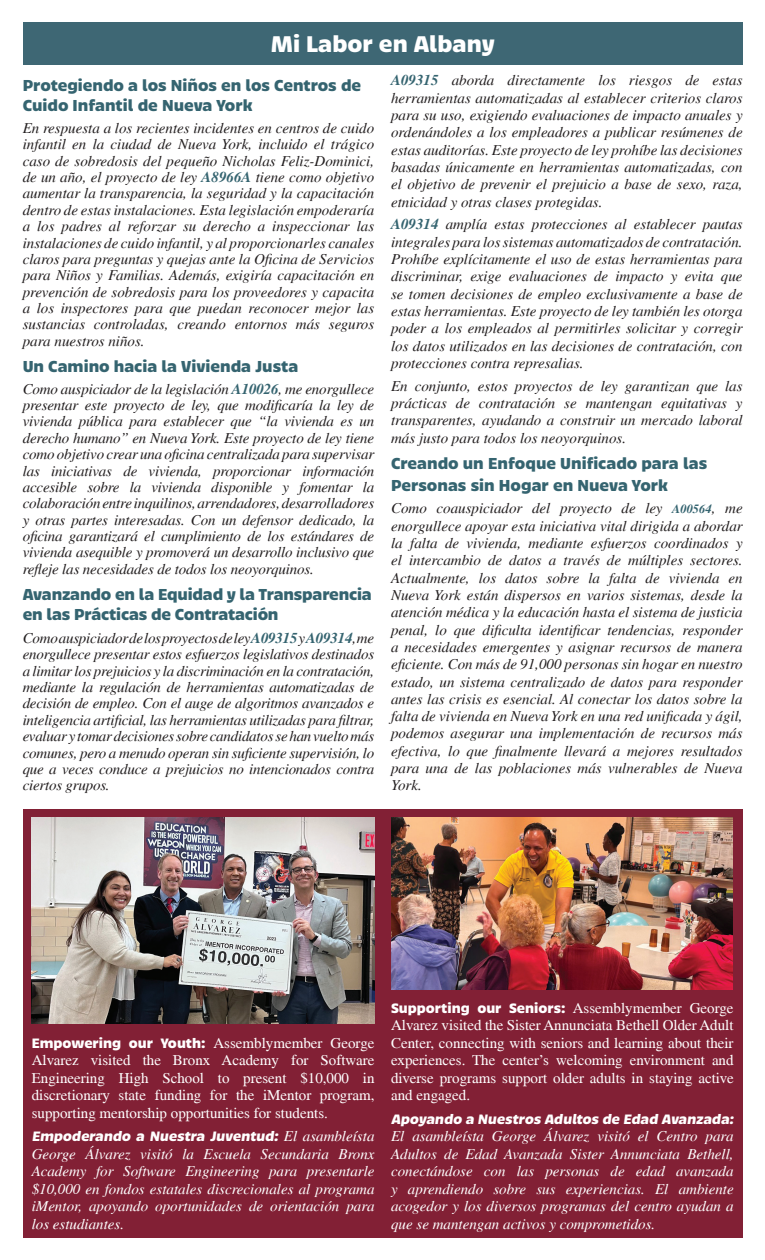
<style>
.page{position:relative;width:765px;height:1260px;background:#fff}
.page>*{position:absolute;margin:0;border:0;box-sizing:border-box;transform-origin:0 0}
.t1{font:700 25px "Bruna";color:#fff}
.t2{font:700 17.5px/20.1px "Bruna";letter-spacing:-.005em;color:#356470}
.t3{font:italic 15px/17.2px "Times";color:#231f20;text-align:justify}
.t4{font:italic 15px/17.5px "Times";color:#fff;text-align:justify}
.t5{font:15px/17.5px "Times";color:#fff;text-align:justify}
.t6{font:700 15px "Bruna";color:#fff}
.s1{font-weight:700;color:#356470}
.s2{font-weight:700;font-size:12.5px;color:#356470}
.s3{font-family:"Bruna";font-weight:700}
.s4{font-family:"Times";font-weight:400;font-style:italic}
.s5{font-family:"Times";font-weight:400}
</style>
<div class="page">
<div style="left:23px;top:22px;width:720px;height:44px;background:#3e6774"></div>
<div style="left:23px;top:809px;width:720px;height:429px;background:#822035"></div>
<img style="left:32px;top:818px;width:342px;height:205px">
<img style="left:391px;top:818px;width:342px;height:172px">
<h1 class="t1" style="left:271px;top:29px;width:225px">Mi Labor en Albany</h1>
<p class="t2" style="left:23px;top:75px;width:340px">Protegiendo a los Niños en los Centros de<br>Cuido Infantil de Nueva York</p>
<p class="t3" style="left:23px;top:121px;width:353px;line-height:16.4px">En respuesta a los recientes incidentes en centros de cuido infantil en la ciudad de Nueva York, incluido el trágico caso de sobredosis del pequeño Nicholas Feliz-Dominici, de un año, el proyecto de ley <span class="s1">A8966A</span> tiene como objetivo aumentar la transparencia, la seguridad y la capacitación dentro de estas instalaciones. Esta legislación empoderaría a los padres al reforzar su derecho a inspeccionar las instalaciones de cuido infantil, y al proporcionarles canales claros para preguntas y quejas ante la Oficina de Servicios para Niños y Familias. Además, exigiría capacitación en prevención de sobredosis para los proveedores y capacita a los inspectores para que puedan reconocer mejor las sustancias controladas, creando entornos más seguros para nuestros niños.</p>
<p class="t2" style="left:23px;top:356px;width:277px">Un Camino hacia la Vivienda Justa</p>
<p class="t3" style="left:23px;top:382px;width:353px;line-height:16.4px">Como auspiciador de la legislación <span class="s1">A10026</span>, me enorgullece presentar este proyecto de ley, que modificaría la ley de vivienda pública para establecer que “la vivienda es un derecho humano” en Nueva York. Este proyecto de ley tiene como objetivo crear una oficina centralizada para supervisar las iniciativas de vivienda, proporcionar información accesible sobre la vivienda disponible y fomentar la colaboración entre inquilinos, arrendadores, desarrolladores y otras partes interesadas. Con un defensor dedicado, la oficina garantizará el cumplimiento de los estándares de vivienda asequible y promoverá un desarrollo inclusivo que refleje las necesidades de todos los neoyorquinos.</p>
<p class="t2" style="left:23px;top:584px;width:351px">Avanzando en la Equidad y la Transparencia en las Prácticas de Contratación</p>
<p class="t3" style="left:23px;top:631px;width:353px;line-height:16.4px">Como auspiciador de los proyectos de ley <span class="s1">A09315</span> y <span class="s1">A09314</span>, me enorgullece presentar estos esfuerzos legislativos destinados a limitar los prejuicios y la discriminación en la contratación, mediante la regulación de herramientas automatizadas de decisión de empleo. Con el auge de algoritmos avanzados e inteligencia artificial, las herramientas utilizadas para filtrar, evaluar y tomar decisiones sobre candidatos se han vuelto más comunes, pero a menudo operan sin suficiente supervisión, lo que a veces conduce a prejuicios no intencionados contra ciertos grupos.</p>
<p class="t3" style="left:391px;top:73px;width:353px"><span class="s1">A09315</span> aborda directamente los riesgos de estas herramientas automatizadas al establecer criterios claros para su uso, exigiendo evaluaciones de impacto anuales y ordenándoles a los empleadores a publicar resúmenes de estas auditorías. Este proyecto de ley prohíbe las decisiones basadas únicamente en herramientas automatizadas, con el objetivo de prevenir el prejuicio a base de sexo, raza, etnicidad y otras clases protegidas.</p>
<p class="t3" style="left:391px;top:217px;width:353px"><span class="s1">A09314</span> amplía estas protecciones al establecer pautas integrales para los sistemas automatizados de contratación.<br>Prohíbe explícitamente el uso de estas herramientas para discriminar, exige evaluaciones de impacto y evita que se tomen decisiones de empleo exclusivamente a base de estas herramientas. Este proyecto de ley también les otorga poder a los empleados al permitirles solicitar y corregir los datos utilizados en las decisiones de contratación, con protecciones contra represalias.</p>
<p class="t3" style="left:391px;top:378px;width:353px">En conjunto, estos proyectos de ley garantizan que las prácticas de contratación se mantengan equitativas y transparentes, ayudando a construir un mercado laboral más justo para todos los neoyorquinos.</p>
<p class="t2" style="left:391px;top:453px;width:318px;line-height:21px">Creando un Enfoque Unificado para las<br>Personas sin Hogar en Nueva York</p>
<p class="t3" style="left:391px;top:501px;width:353px">Como coauspiciador del proyecto de ley <span class="s2">A00564</span>, me enorgullece apoyar esta iniciativa vital dirigida a abordar la falta de vivienda, mediante esfuerzos coordinados y el intercambio de datos a través de múltiples sectores.<br>Actualmente, los datos sobre la falta de vivienda en Nueva York están dispersos en varios sistemas, desde la atención médica y la educación hasta el sistema de justicia penal, lo que dificulta identificar tendencias, responder a necesidades emergentes y asignar recursos de manera eficiente. Con más de 91,000 personas sin hogar en nuestro estado, un sistema centralizado de datos para responder antes las crisis es esencial. Al conectar los datos sobre la falta de vivienda en Nueva York en una red unificada y ágil, podemos asegurar una implementación de recursos más efectiva, lo que finalmente llevará a mejores resultados para una de las poblaciones más vulnerables de Nueva York.</p>
<p class="t5" style="left:32px;top:1035px;width:344px"><span class="s3">Empowering our Youth:</span> Assemblymember George Alvarez visited the Bronx Academy for Software Engineering High School to present $10,000 in discretionary state funding for the iMentor program, supporting mentorship opportunities for students.</p>
<p class="t6" style="left:32px;top:1128px;width:344px">Empoderando a Nuestra Juventud: <span class="s4">El a s am b le ís ta</span></p>
<p class="t4" style="left:32px;top:1146px;width:344px">George Álvarez visitó la Escuela Secundaria Bronx Academy for Software Engineering para presentarle $10,000 en fondos estatales discrecionales al programa iMentor, apoyando oportunidades de orientación para los estudiantes.</p>
<p class="t6" style="left:391px;top:999px;width:344px">Supporting our Seniors: <span class="s5">Assemblymember George</span></p>
<p class="t5" style="left:391px;top:1018px;width:344px">Alvarez visited the Sister Annunciata Bethell Older Adult Center, connecting with seniors and learning about their experiences. The center’s welcoming environment and diverse programs support older adults in staying active and engaged.</p>
<p class="t6" style="left:391px;top:1110px;width:346px">Apoyando a Nuestros Adultos de Edad Avanzada:</p>
<p class="t4" style="left:391px;top:1128px;width:344px">El asambleísta George Álvarez visitó el Centro para Adultos de Edad Avanzada Sister Annunciata Bethell, conectándose con las personas de edad avanzada y aprendiendo sobre sus experiencias. El ambiente acogedor y los diversos programas del centro ayudan a que se mantengan activos y comprometidos.</p>
</div>
